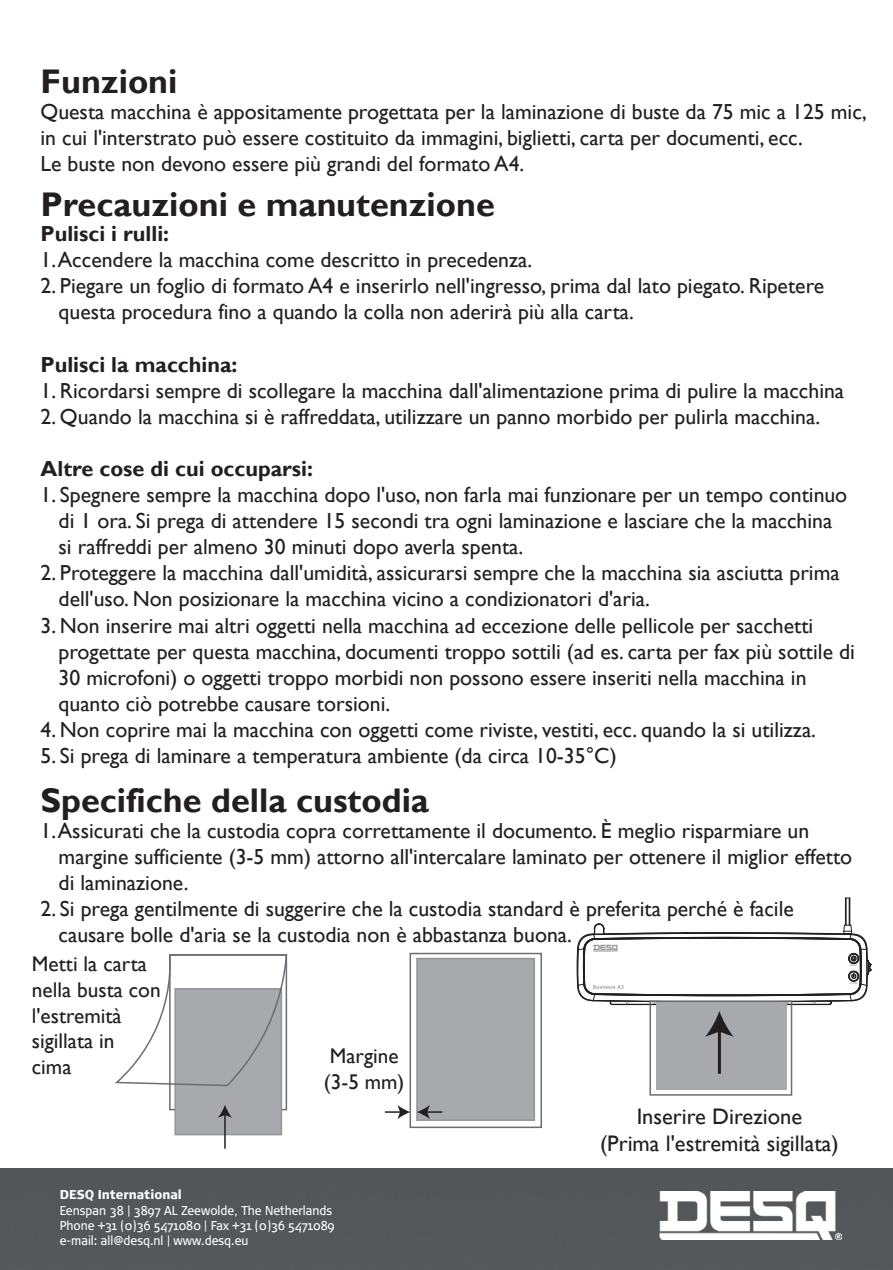
<style>
.page{position:relative;width:893px;height:1270px;background:#fff}
.page>*{position:absolute;margin:0;border:0;box-sizing:border-box;transform-origin:0 0}
.t1{font:700 34.2px "Gill Sans";color:#231f20}
.t2{font:22.5px/27px "Gill Sans";color:#231f20;text-align:center}
.t3{font:21.75px/26.1px "Gill Sans";color:#231f20}
.t4{font:700 21.75px "Gill Sans";color:#231f20}
.t5{font:21.3px/25.7px "Gill Sans";color:#231f20}
.t6{font:12.75px/15.3px "Signa Normal";color:#fff;scale:.9 1}
.t7{font:900 12.75px "Signa Normal";color:#fff;scale:.9 1}
.t8{font:700 2.25px "Signa Column";color:#99989b}
</style>
<div class="page">
<div style="left:410px;top:952px;width:132px;height:176px;border:2px solid #6c6d70"></div>
<div style="left:416px;top:957px;width:119px;height:164px;background:#a8a9ad;border:2px solid #939598"></div>
<svg style="left:385px;top:1104px;width:25px;height:15px"></svg>
<svg style="left:417px;top:1104px;width:25px;height:15px"></svg>
<div style="left:0;top:1168px;width:893px;height:102px;background:#53575a"></div>
<img style="left:659px;top:1191px;width:182px;height:48px">
<svg style="left:576px;top:897px;width:296px;height:108px"></svg>
<div style="left:649px;top:1000px;width:143px;height:95px;border:2px solid #6c6d70"></div>
<div style="left:656px;top:1002px;width:131px;height:88px;background:#a8a9ad"></div>
<hr style="left:718px;top:1029px;width:3px;height:44px;background:#231f20">
<svg style="left:706px;top:1011px;width:27px;height:25px"></svg>
<div style="left:174px;top:988px;width:108px;height:147px;background:#a8a9ad;border:2px solid #939598"></div>
<hr style="left:224px;top:1113px;width:2px;height:35px;background:#231f20">
<svg style="left:218px;top:1105px;width:14px;height:12px"></svg>
<svg style="left:115px;top:954px;width:173px;height:133px"></svg>
<h1 class="t1" style="left:40px;top:61px;width:138px">Funzioni</h1>
<p class="t3" style="left:40px;top:99px;width:828px">Questa macchina è appositamente progettata per la laminazione di buste da 75 mic a 125 mic, in cui l'interstrato può essere costituito da immagini, biglietti, carta per documenti, ecc.<br>Le buste non devono essere più grandi del formato A4.</p>
<h1 class="t1" style="left:40px;top:184px;width:456px">Precauzioni e manutenzione</h1>
<p class="t4" style="left:40px;top:221px;width:130px">Pulisci i rulli:</p>
<p class="t3" style="left:40px;top:247px;width:493px">1. Accendere la macchina come descritto in precedenza.</p>
<p class="t3" style="left:59px;top:273px;width:767px;text-indent:-18px">2. Piegare un foglio di formato A4 e inserirlo nell'ingresso, prima dal lato piegato. Ripetere questa procedura fino a quando la colla non aderirà più alla carta.</p>
<p class="t4" style="left:40px;top:351px;width:199px">Pulisci la macchina:</p>
<p class="t3" style="left:40px;top:378px;width:805px">1. Ricordarsi sempre di scollegare la macchina dall'alimentazione prima di pulire la macchina</p>
<p class="t3" style="left:40px;top:404px;width:781px">2. Quando la macchina si è raffreddata, utilizzare un panno morbido per pulirla macchina.</p>
<p class="t4" style="left:40px;top:455px;width:274px">Altre cose di cui occuparsi:</p>
<p class="t3" style="left:59px;top:482px;width:790px;text-indent:-18px">1. Spegnere sempre la macchina dopo l'uso, non farla mai funzionare per un tempo continuo di 1 ora. Si prega di attendere 15 secondi tra ogni laminazione e lasciare che la macchina si raffreddi per almeno 30 minuti dopo averla spenta.</p>
<p class="t3" style="left:59px;top:560px;width:783px;text-indent:-18px">2. Proteggere la macchina dall'umidità, assicurarsi sempre che la macchina sia asciutta prima dell'uso. Non posizionare la macchina vicino a condizionatori d'aria.</p>
<p class="t3" style="left:59px;top:612px;width:798px;text-indent:-18px">3. Non inserire mai altri oggetti nella macchina ad eccezione delle pellicole per sacchetti progettate per questa macchina, documenti troppo sottili (ad es. carta per fax più sottile di 30 microfoni) o oggetti troppo morbidi non possono essere inseriti nella macchina in quanto ciò potrebbe causare torsioni.</p>
<p class="t3" style="left:40px;top:717px;width:777px">4. Non coprire mai la macchina con oggetti come riviste, vestiti, ecc. quando la si utilizza.</p>
<p class="t3" style="left:40px;top:743px;width:578px">5. Si prega di laminare a temperatura ambiente (da circa 10-35°C)</p>
<h1 class="t1" style="left:40px;top:780px;width:390px">Specifiche della custodia</h1>
<p class="t3" style="left:59px;top:818px;width:795px;text-indent:-18px">1. Assicurati che la custodia copra correttamente il documento. È meglio risparmiare un margine sufficiente (3-5 mm) attorno all'intercalare laminato per ottenere il miglior effetto di laminazione.</p>
<p class="t3" style="left:59px;top:896px;width:737px;text-indent:-18px">2. Si prega gentilmente di suggerire che la custodia standard è preferita perché è facile causare bolle d'aria se la custodia non è abbastanza buona.</p>
<p class="t5" style="left:32px;top:952px;width:130px">Metti la carta nella busta con l'estremità sigillata in<br>cima</p>
<p class="t5" style="left:324px;top:1043px;width:82px">Margine (3-5 mm)</p>
<p class="t7" style="left:60px;top:1186px;width:137px">DESQ International</p>
<p class="t6" style="left:60px;top:1202px;width:307px">Eenspan 38 | 3897 AL Zeewolde, The Netherlands<br>Phone +31 (0)36 5471080 | Fax +31 (0)36 5471089 e-mail: all@desq.nl | www.desq.eu</p>
<p class="t8" style="left:850px;top:964px;width:9px">READY</p>
<p class="t8" style="left:849px;top:982px;width:10px">POWER</p>
<p class="t2" style="left:600px;top:1103px;width:240px">Inserire Direzione<br>(Prima l'estremità sigillata)</p>
</div>
